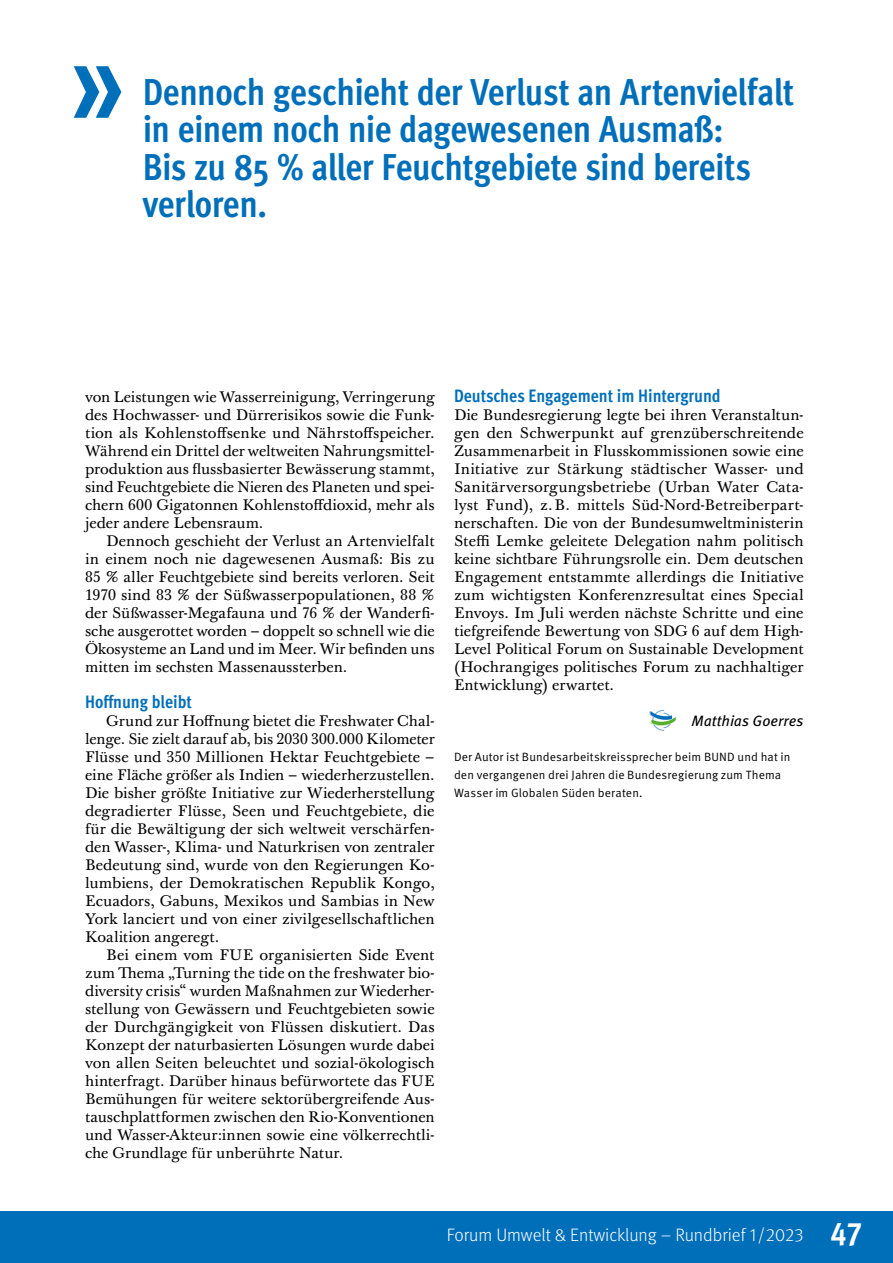
<style>
.page{position:relative;width:893px;height:1263px;background:#fff}
.page>*{position:absolute;margin:0;border:0;box-sizing:border-box;transform-origin:0 0}
.t1{font:700 condensed 37.5px/37.5px "Meta Pro";letter-spacing:-.01em;color:#006fba}
.t2{font:700 condensed 18px "Meta Pro";color:#006fba}
.t3{font:300 18px "Meta Pro";color:#fff}
.t4{font:15px/18px "Baskerville 10 Pro";color:#000;text-align:justify}
.t5{font:italic 15px "Meta Pro";color:#000}
.t6{font:12px/18px "Meta Pro Norm";letter-spacing:.01em;color:#000}
.s1{font-weight:700;font-stretch:condensed;font-size:33px}
</style>
<div class="page">
<svg style="left:649px;top:710px;width:27px;height:21px"></svg>
<svg style="left:74px;top:66px;width:47px;height:52px"></svg>
<div style="left:0;top:1212px;width:893px;height:51px;background:#006fba"></div>
<h1 class="t1" style="left:143px;top:71px;width:653px">Dennoch geschieht der Verlust an Artenvielfalt in einem noch nie dagewesenen Ausmaß:<br>Bis zu 85 % aller Feuchtgebiete sind bereits verloren.</h1>
<p class="t4" style="left:85px;top:388px;width:351px">von Leistungen wie Wasserreinigung, Verringerung des Hochwasser- und Dürrerisikos sowie die Funk&shy;tion als Kohlenstoffsenke und Nährstoffspeicher.<br>Während ein Drittel der weltweiten Nahrungsmittel&shy;produktion aus flussbasierter Bewässerung stammt, sind Feuchtgebiete die Nieren des Planeten und spei&shy;chern 600 Gigatonnen Kohlenstoffdioxid, mehr als jeder andere Lebensraum.</p>
<p class="t4" style="left:85px;top:532px;width:351px;text-indent:21px">Dennoch geschieht der Verlust an Artenvielfalt in einem noch nie dagewesenen Ausmaß: Bis zu 85 % aller Feuchtgebiete sind bereits verloren. Seit 1970 sind 83 % der Süßwasserpopulationen, 88 % der Süßwasser-Megafauna und 76 % der Wanderfi&shy;sche ausgerottet worden – doppelt so schnell wie die Ökosysteme an Land und im Meer. Wir befinden uns mitten im sechsten Massenaussterben.</p>
<p class="t2" style="left:85px;top:687px;width:108px">Hoffnung bleibt</p>
<p class="t4" style="left:85px;top:712px;width:351px;text-indent:21px">Grund zur Hoffnung bietet die Freshwater Chal&shy;lenge. Sie zielt darauf ab, bis 2030 300.000 Kilometer Flüsse und 350 Millionen Hektar Feuchtgebiete – eine Fläche größer als Indien – wiederherzustellen.<br>Die bisher größte Initiative zur Wiederherstellung degradierter Flüsse, Seen und Feuchtgebiete, die für die Bewältigung der sich weltweit verschärfen&shy;den Wasser-, Klima- und Naturkrisen von zentraler Bedeutung sind, wurde von den Regierungen Ko&shy;lumbiens, der Demokratischen Republik Kongo, Ecuadors, Gabuns, Mexikos und Sambias in New York lanciert und von einer zivilgesellschaftlichen Koalition angeregt.</p>
<p class="t4" style="left:85px;top:946px;width:351px;text-indent:21px">Bei einem vom FUE organisierten Side Event zum Thema „Turning the tide on the freshwater bio&shy;diversity crisis“ wurden Maßnahmen zur Wiederher&shy;stellung von Gewässern und Feuchtgebieten sowie der Durchgängigkeit von Flüssen diskutiert. Das Konzept der naturbasierten Lösungen wurde dabei von allen Seiten beleuchtet und sozial-ökologisch hinterfragt. Darüber hinaus befürwortete das FUE Bemühungen für weitere sektorübergreifende Aus&shy;tauschplattformen zwischen den Rio-Konventionen und Wasser-Akteur:innen sowie eine völkerrechtli&shy;che Grundlage für unberührte Natur.</p>
<p class="t2" style="left:454px;top:381px;width:268px">Deutsches Engagement im Hintergrund</p>
<p class="t4" style="left:454px;top:406px;width:351px">Die Bundesregierung legte bei ihren Veranstaltun&shy;gen den Schwerpunkt auf grenzüberschreitende Zusammenarbeit in Flusskommissionen sowie eine Initiative zur Stärkung städtischer Wasser- und Sanitärversorgungsbetriebe (Urban Water Cata&shy;lyst Fund), z.B. mittels Süd-Nord-Betreiberpart&shy;nerschaften. Die von der Bundesumweltministerin Steffi Lemke geleitete Delegation nahm politisch keine sichtbare Führungsrolle ein. Dem deutschen Engagement entstammte allerdings die Initiative zum wichtigsten Konferenzresultat eines Special Envoys. Im Juli werden nächste Schritte und eine tiefgreifende Bewertung von SDG 6 auf dem High-Level Political Forum on Sustainable Development (Hochrangiges politisches Forum zu nachhaltiger Entwicklung) erwartet.</p>
<p class="t5" style="left:691px;top:709px;width:114px">Matthias Goerres</p>
<p class="t6" style="left:454px;top:747px;width:338px">Der Autor ist Bundesarbeitskreissprecher beim BUND und hat in den vergangenen drei Jahren die Bundesregierung zum Thema<br>Wasser im Globalen Süden beraten.</p>
<p class="t3" style="left:447px;top:1222px;width:416px">Forum Umwelt &amp; Entwicklung – Rundbrief 1/2023 <span class="s1">47</span></p>
</div>
